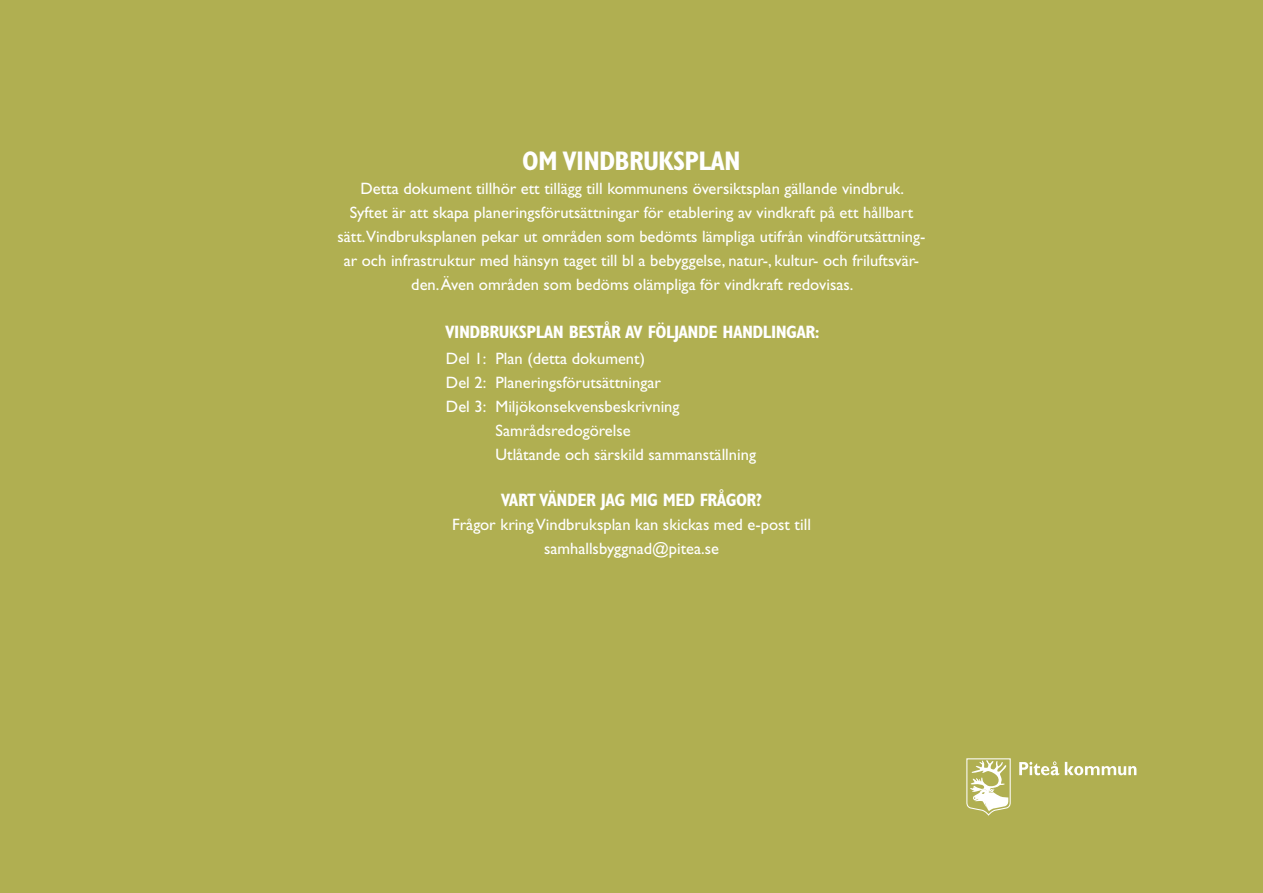
<style>
.page{position:relative;width:1263px;height:893px;background:#b0af51}
.page>*{position:absolute;margin:0;border:0;box-sizing:border-box;transform-origin:0 0}
.t1{font:700 condensed 27px "Gill Sans Std";letter-spacing:-.03em;color:#fff}
.t2{font:700 condensed 18px "Gill Sans Std";letter-spacing:-.03em;color:#fff}
.t3{font:16.5px/24px "Gill Sans Std";color:#fff;text-align:center}
</style>
<div class="page">
<svg style="left:1019px;top:761px;width:40px;height:14px"></svg>
<svg style="left:1065px;top:762px;width:71px;height:13px"></svg>
<svg style="left:966px;top:758px;width:45px;height:58px"></svg>
<h1 class="t1" style="left:522px;top:145px;width:220px">OM VINDBRUKSPLAN</h1>
<p class="t3" style="left:338px;top:177px;width:589px">Detta dokument tillhör ett tillägg till kommunens översiktsplan gällande vindbruk.<br>Syftet är att skapa planeringsförutsättningar för etablering av vindkraft på ett hållbart sätt.Vindbruksplanen pekar ut områden som bedömts lämpliga utifrån vindförutsättning&shy;ar och infrastruktur med hänsyn taget till bl a bebyggelse, natur-, kultur- och friluftsvär&shy;den. Även områden som bedöms olämpliga för vindkraft redovisas.</p>
<p class="t2" style="left:445px;top:321px;width:376px">VINDBRUKSPLAN BESTÅR AV FÖLJANDE HANDLINGAR:</p>
<p class="t3" style="left:446px;top:347px;width:201px">Del 1: Plan (detta dokument)</p>
<p class="t3" style="left:446px;top:371px;width:216px">Del 2: Planeringsförutsättningar</p>
<p class="t3" style="left:446px;top:395px;width:235px">Del 3: Miljökonsekvensbeskrivning</p>
<p class="t3" style="left:495px;top:419px;width:137px">Samrådsredogörelse</p>
<p class="t3" style="left:495px;top:443px;width:262px">Utlåtande och särskild sammanställning</p>
<p class="t2" style="left:501px;top:489px;width:263px">VART VÄNDER JAG MIG MED FRÅGOR?</p>
<p class="t3" style="left:452px;top:513px;width:360px">Frågor kring Vindbruksplan kan skickas med e-post till samhallsbyggnad@pitea.se</p>
</div>
